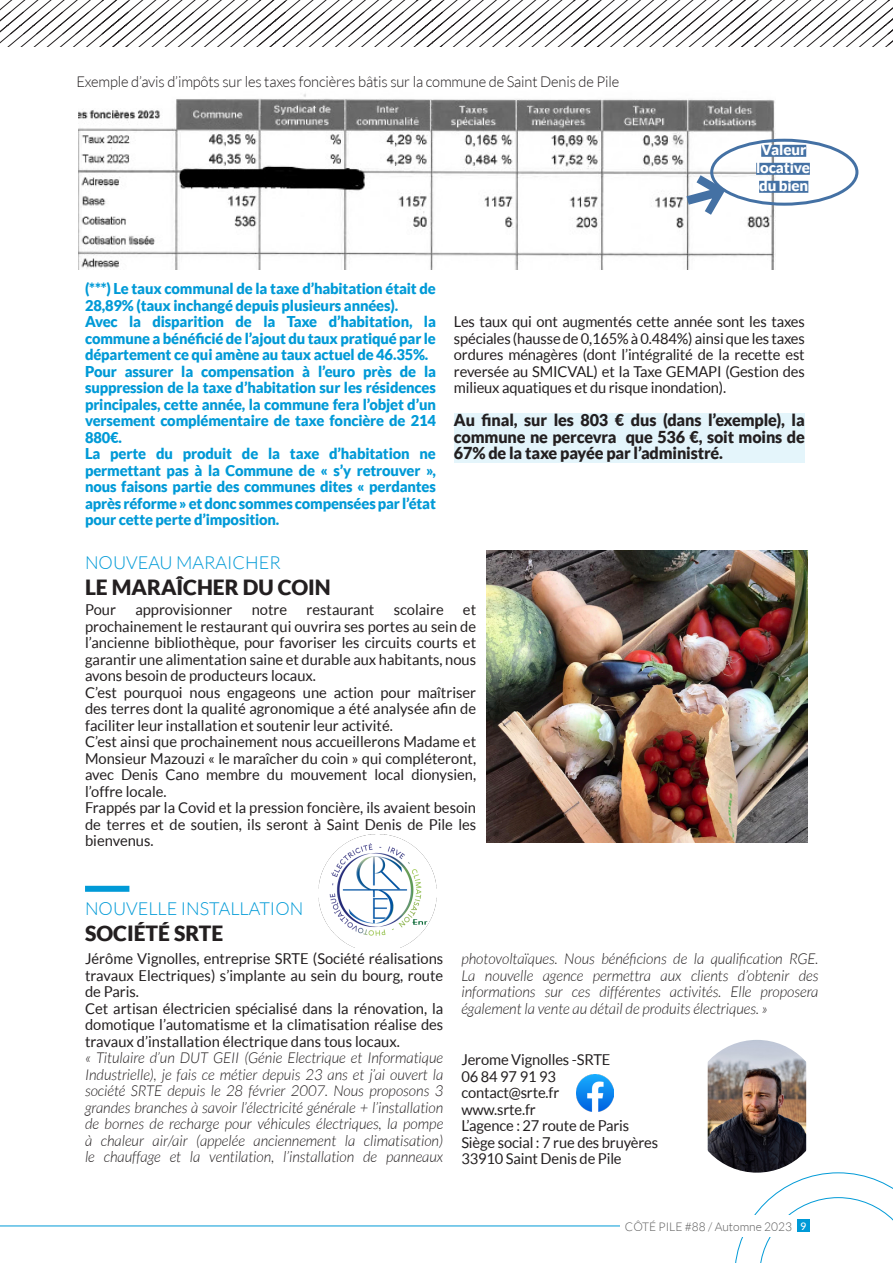
<style>
.page{position:relative;width:893px;height:1263px;background:#fff}
.page>*{position:absolute;margin:0;border:0;box-sizing:border-box;transform-origin:0 0}
.t1{font:900 21px "Lato";color:#231f20}
.t2{font:300 18px "Lato";color:#009ad7}
.t3{font:900 16.5px/16.5px "Lato";letter-spacing:-.01em;color:#231f20;text-align:justify}
.t4{font:15px/16.5px "Lato";color:#231f20;text-align:justify}
.t5{font:900 15px/16.5px "Lato";letter-spacing:-.01em;color:#009ad7;text-align:justify}
.t6{font:italic 300 15px/16.5px "Lato";color:#231f20;text-align:justify}
.t7{font:300 15px "Lato";letter-spacing:-.01em;color:#231f20}
.t8{font:900 15px/18px "Lato";letter-spacing:-.01em;color:#fff;text-align:center}
.t9{font:300 12px "Lato";color:#5c5c5c}
.t10{font:500 10.5px "Lato";color:#fff}
</style>
<div class="page">
<hr style="left:0;top:1226px;width:651px;height:1px;background:#009ad7">
<svg style="left:735px;top:1172px;width:158px;height:91px"></svg>
<div style="left:621px;top:1215px;width:171px;height:21px;background:#fff"></div>
<div style="left:454px;top:413px;width:351px;height:49px;background:#e4f5fb"></div>
<div style="left:85px;top:886px;width:44px;height:6px;background:#009ad7"></div>
<svg style="left:0;top:0;width:893px;height:46px"></svg>
<div style="left:797px;top:1219px;width:13px;height:13px;background:#009ad7"></div>
<img style="left:319px;top:834px;width:118px;height:113px">
<img style="left:576px;top:1074px;width:38px;height:38px">
<img style="left:708px;top:1041px;width:98px;height:139px">
<div style="left:676px;top:1025px;width:162px;height:163px;border:15px solid #fff;border-radius:50%"></div>
<img style="left:79px;top:93px;width:696px;height:176px">
<img style="left:487px;top:551px;width:321px;height:292px">
<div style="left:761px;top:145px;width:45px;height:12px;background:#4471a4"></div>
<div style="left:756px;top:163px;width:54px;height:12px;background:#4471a4"></div>
<div style="left:759px;top:181px;width:49px;height:12px;background:#4471a4"></div>
<div style="left:710px;top:139px;width:148px;height:67px;border:3px solid #4471a4;border-radius:50%"></div>
<svg style="left:686px;top:175px;width:39px;height:40px"></svg>
<p class="t7" style="left:76px;top:73px;width:544px">Exemple d’avis d’impôts sur les taxes foncières bâtis sur la commune de Saint Denis de Pile</p>
<p class="t8" style="left:756px;top:140px;width:55px">Valeur locative</p>
<p class="t8" style="left:759px;top:176px;width:51px">du bien</p>
<p class="t5" style="left:85px;top:280px;width:352px">(***) Le taux communal de la taxe d’habitation était de<br>28,89% (taux inchangé depuis plusieurs années).</p>
<p class="t5" style="left:85px;top:313px;width:352px">Avec la disparition de la Taxe d’habitation, la commune a bénéficié de l’ajout du taux pratiqué par le département ce qui amène au taux actuel de 46.35%.</p>
<p class="t5" style="left:85px;top:363px;width:352px">Pour assurer la compensation à l’euro près de la suppression de la taxe d’habitation sur les résidences principales, cette année, la commune fera l’objet d’un versement complémentaire de taxe foncière de 214<br>880€.</p>
<p class="t5" style="left:85px;top:445px;width:352px">La perte du produit de la taxe d’habitation ne permettant pas à la Commune de « s’y retrouver », nous faisons partie des communes dites « perdantes après réforme » et donc sommes compensées par l’état pour cette perte d’imposition.</p>
<p class="t4" style="left:454px;top:313px;width:352px">Les taux qui ont augmentés cette année sont les taxes spéciales (hausse de 0,165% à 0.484%) ainsi que les taxes ordures ménagères (dont l’intégralité de la recette est reversée au SMICVAL) et la Taxe GEMAPI (Gestion des milieux aquatiques et du risque inondation).</p>
<p class="t3" style="left:454px;top:412px;width:352px">Au final, sur les 803 € dus (dans l’exemple), la commune ne percevra que 536 €, soit moins de 67% de la taxe payée par l’administré.</p>
<p class="t2" style="left:85px;top:553px;width:197px">NOUVEAU MARAICHER</p>
<p class="t1" style="left:85px;top:575px;width:247px">LE MARAÎCHER DU COIN</p>
<p class="t4" style="left:85px;top:602px;width:33px">Pour</p>
<p class="t4" style="left:135px;top:602px;width:99px">approvisionner</p>
<p class="t4" style="left:252px;top:602px;width:37px">notre</p>
<p class="t4" style="left:307px;top:602px;width:69px">restaurant</p>
<p class="t4" style="left:394px;top:602px;width:52px">scolaire</p>
<p class="t4" style="left:85px;top:602px;width:393px;text-indent:378px">et prochainement le restaurant qui ouvrira ses portes au sein de l’ancienne bibliothèque, pour favoriser les circuits courts et garantir une alimentation saine et durable aux habitants, nous avons besoin de producteurs locaux.</p>
<p class="t4" style="left:85px;top:684px;width:393px">C’est pourquoi nous engageons une action pour maîtriser des terres dont la qualité agronomique a été analysée afin de faciliter leur installation et soutenir leur activité.</p>
<p class="t4" style="left:85px;top:734px;width:393px">C’est ainsi que prochainement nous accueillerons Madame et Monsieur Mazouzi « le maraîcher du coin » qui compléteront, avec Denis Cano membre du mouvement local dionysien, l’offre locale.</p>
<p class="t4" style="left:85px;top:800px;width:393px">Frappés par la Covid et la pression foncière, ils avaient besoin de terres et de soutien, ils seront à Saint Denis de Pile les bienvenus.</p>
<p class="t2" style="left:85px;top:899px;width:220px">NOUVELLE INSTALLATION</p>
<p class="t1" style="left:85px;top:921px;width:140px">SOCIÉTÉ SRTE</p>
<p class="t4" style="left:85px;top:950px;width:360px">Jérôme Vignolles, entreprise SRTE (Société réalisations travaux Electriques) s’implante au sein du bourg, route de Paris.</p>
<p class="t4" style="left:85px;top:1000px;width:360px">Cet artisan électricien spécialisé dans la rénovation, la domotique l’automatisme et la climatisation réalise des travaux d’installation électrique dans tous locaux.</p>
<p class="t6" style="left:85px;top:1050px;width:360px">« Titulaire d’un DUT GEII (Génie Electrique et Informatique Industrielle), je fais ce métier depuis 23 ans et j’ai ouvert la société SRTE depuis le 28 février 2007. Nous proposons 3 grandes branches à savoir l’électricité générale + l’installation de bornes de recharge pour véhicules électriques, la pompe à chaleur air/air (appelée anciennement la climatisation) le chauffage et la ventilation, l’installation de panneaux</p>
<p class="t6" style="left:461px;top:951px;width:359px">photovoltaïques. Nous bénéficions de la qualification RGE.<br>La nouvelle agence permettra aux clients d’obtenir des informations sur ces différentes activités. Elle proposera également la vente au détail de produits électriques. »</p>
<p class="t4" style="left:461px;top:1051px;width:151px">Jerome Vignolles -SRTE</p>
<p class="t4" style="left:461px;top:1068px;width:96px">06 84 97 91 93</p>
<p class="t4" style="left:461px;top:1084px;width:100px">contact@srte.fr</p>
<p class="t4" style="left:461px;top:1101px;width:76px">www.srte.fr</p>
<p class="t4" style="left:461px;top:1117px;width:169px">L’agence : 27 route de Paris</p>
<p class="t4" style="left:461px;top:1134px;width:198px">Siège social : 7 rue des bruyères</p>
<p class="t4" style="left:461px;top:1150px;width:162px">33910 Saint Denis de Pile</p>
<p class="t9" style="left:625px;top:1220px;width:169px">CÔTÉ PILE #88 / Automne 2023</p>
<p class="t10" style="left:801px;top:1218px;width:8px">9</p>
</div>
